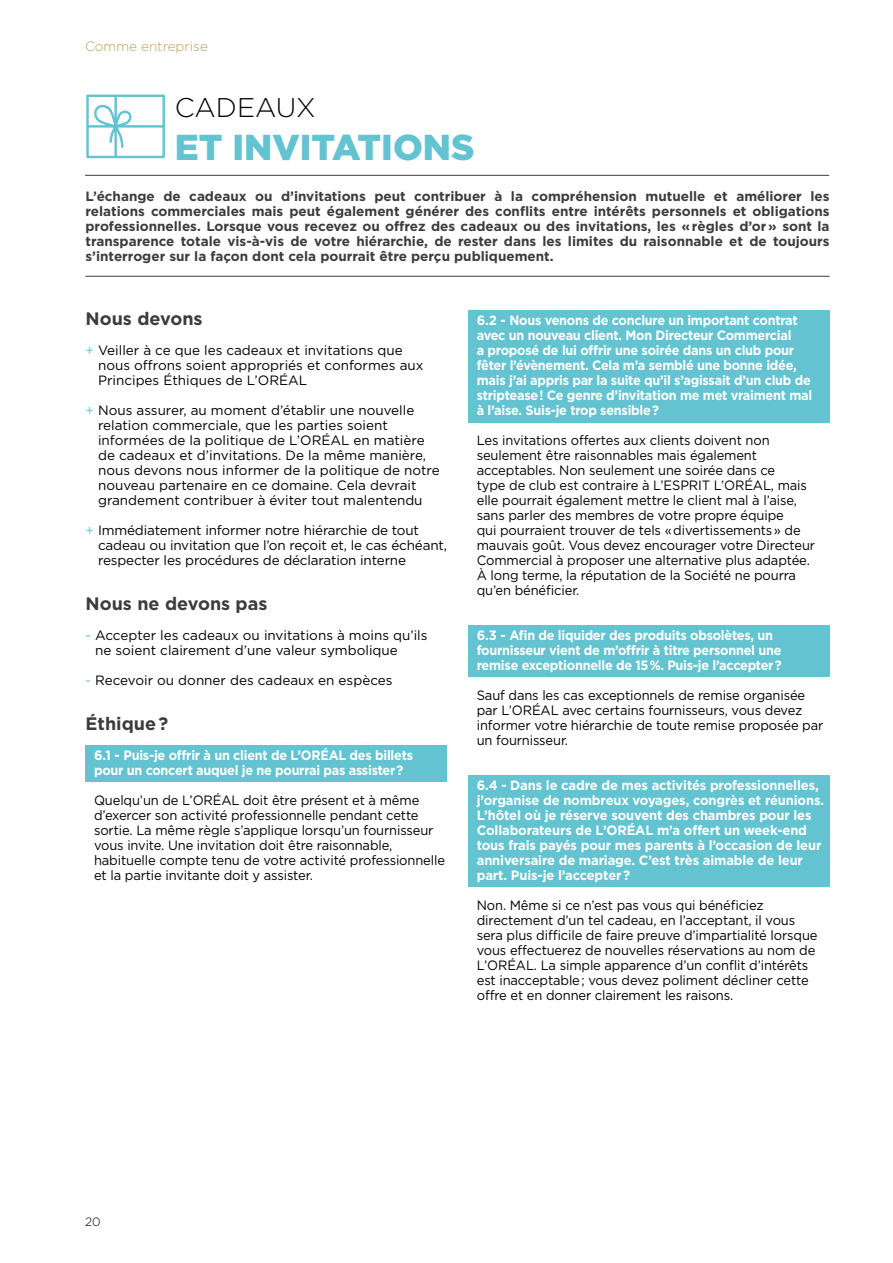
<style>
.page{position:relative;width:893px;height:1263px;background:#fff}
.page>*{position:absolute;margin:0;border:0;box-sizing:border-box;transform-origin:0 0}
.t1{font:900 36px "Gotham";color:#63c3d1}
.t2{font:300 27px "Gotham";color:#000}
.t3{font:700 18px "Gotham";color:#3c3c3b}
.t4{font:13.5px/15px "Gotham";letter-spacing:-.01em;color:#000;scale:.96 1}
.t5{font:700 13.5px/15px "Gotham";letter-spacing:-.02em;color:#fff;scale:.96 1}
.t6{font:13.5px/15px "Gotham";letter-spacing:-.01em;color:#000}
.t7{font:700 13.5px/15px "Gotham";color:#3c3c3b;text-align:justify}
.t8{font:300 13.5px "Gotham";color:#be9f56}
.t9{font:300 12px "Gotham";color:#000}
.s1{color:#63c3d1}
</style>
<div class="page">
<div style="left:468px;top:310px;width:362px;height:112px;background:#63c3d1"></div>
<div style="left:468px;top:775px;width:362px;height:112px;background:#63c3d1"></div>
<div style="left:86px;top:745px;width:361px;height:37px;background:#63c3d1"></div>
<div style="left:468px;top:625px;width:362px;height:51px;background:#63c3d1"></div>
<hr style="left:85px;top:276px;width:745px;height:1px;background:#3c3c3b">
<hr style="left:85px;top:175px;width:744px;height:1px;background:#3c3c3b">
<svg style="left:86px;top:94px;width:79px;height:65px"></svg>
<p class="t8" style="left:85px;top:38px;width:124px">Comme entreprise</p>
<h2 class="t2" style="left:175px;top:90px;width:142px">CADEAUX</h2>
<h1 class="t1" style="left:175px;top:122px;width:301px">ET INVITATIONS</h1>
<p class="t7" style="left:85px;top:188px;width:746px">L’échange de cadeaux ou d’invitations peut contribuer à la compréhension mutuelle et améliorer les relations commerciales mais peut également générer des conflits entre intérêts personnels et obligations professionnelles. Lorsque vous recevez ou offrez des cadeaux ou des invitations, les « règles d’or » sont la transparence totale vis-à-vis de votre hiérarchie, de rester dans les limites du raisonnable et de toujours s’interroger sur la façon dont cela pourrait être perçu publiquement.</p>
<h3 class="t3" style="left:86px;top:307px;width:119px">Nous devons</h3>
<p class="t6" style="left:98px;top:342px;width:327px;text-indent:-12px"><span class="s1">+</span> Veiller à ce que les cadeaux et invitations que nous offrons soient appropriés et conformes aux<br>Principes Éthiques de L’ORÉAL</p>
<p class="t6" style="left:98px;top:402px;width:343px;text-indent:-12px"><span class="s1">+</span> Nous assurer, au moment d’établir une nouvelle relation commerciale, que les parties soient informées de la politique de L’ORÉAL en matière de cadeaux et d’invitations. De la même manière, nous devons nous informer de la politique de notre nouveau partenaire en ce domaine. Cela devrait grandement contribuer à éviter tout malentendu</p>
<p class="t6" style="left:98px;top:522px;width:350px;text-indent:-12px"><span class="s1">+</span> Immédiatement informer notre hiérarchie de tout cadeau ou invitation que l’on reçoit et, le cas échéant, respecter les procédures de déclaration interne</p>
<h3 class="t3" style="left:86px;top:592px;width:183px">Nous ne devons pas</h3>
<p class="t6" style="left:95px;top:627px;width:334px;text-indent:-10px"><span class="s1">-</span> Accepter les cadeaux ou invitations à moins qu’ils ne soient clairement d’une valeur symbolique</p>
<p class="t6" style="left:86px;top:672px;width:308px"><span class="s1">-</span> Recevoir ou donner des cadeaux en espèces</p>
<h3 class="t3" style="left:86px;top:712px;width:84px">Éthique ?</h3>
<p class="t5" style="left:94px;top:748px;width:334px">6.1 - Puis-je offrir à un client de L’ORÉAL des billets pour un concert auquel je ne pourrai pas assister ?</p>
<p class="t4" style="left:94px;top:792px;width:367px">Quelqu’un de L’ORÉAL doit être présent et à même d’exercer son activité professionnelle pendant cette sortie. La même règle s’applique lorsqu’un fournisseur vous invite. Une invitation doit être raisonnable, habituelle compte tenu de votre activité professionnelle et la partie invitante doit y assister.</p>
<p class="t5" style="left:477px;top:313px;width:351px">6.2 - Nous venons de conclure un important contrat avec un nouveau client. Mon Directeur Commercial<br>a proposé de lui offrir une soirée dans un club pour fêter l’évènement. Cela m’a semblé une bonne idée, mais j’ai appris par la suite qu’il s’agissait d’un club de striptease ! Ce genre d’invitation me met vraiment mal à l’aise. Suis-je trop sensible ?</p>
<p class="t4" style="left:477px;top:432px;width:354px">Les invitations offertes aux clients doivent non seulement être raisonnables mais également acceptables. Non seulement une soirée dans ce<br>type de club est contraire à L’ESPRIT L’ORÉAL, mais elle pourrait également mettre le client mal à l’aise, sans parler des membres de votre propre équipe<br>qui pourraient trouver de tels « divertissements » de mauvais goût. Vous devez encourager votre Directeur Commercial à proposer une alternative plus adaptée.<br>À long terme, la réputation de la Société ne pourra qu’en bénéficier.</p>
<p class="t5" style="left:477px;top:628px;width:319px">6.3 - Afin de liquider des produits obsolètes, un fournisseur vient de m’offrir à titre personnel une remise exceptionnelle de 15 %. Puis-je l’accepter ?</p>
<p class="t4" style="left:477px;top:687px;width:363px">Sauf dans les cas exceptionnels de remise organisée par L’ORÉAL avec certains fournisseurs, vous devez informer votre hiérarchie de toute remise proposée par un fournisseur.</p>
<p class="t5" style="left:477px;top:778px;width:363px">6.4 - Dans le cadre de mes activités professionnelles, j’organise de nombreux voyages, congrès et réunions.<br>L’hôtel où je réserve souvent des chambres pour les Collaborateurs de L’ORÉAL m’a offert un week-end tous frais payés pour mes parents à l’occasion de leur anniversaire de mariage. C’est très aimable de leur part. Puis-je l’accepter ?</p>
<p class="t4" style="left:477px;top:897px;width:356px">Non. Même si ce n’est pas vous qui bénéficiez directement d’un tel cadeau, en l’acceptant, il vous sera plus difficile de faire preuve d’impartialité lorsque vous effectuerez de nouvelles réservations au nom de L’ORÉAL. La simple apparence d’un conflit d’intérêts est inacceptable ; vous devez poliment décliner cette offre et en donner clairement les raisons.</p>
<p class="t9" style="left:85px;top:1214px;width:17px">20</p>
</div>
